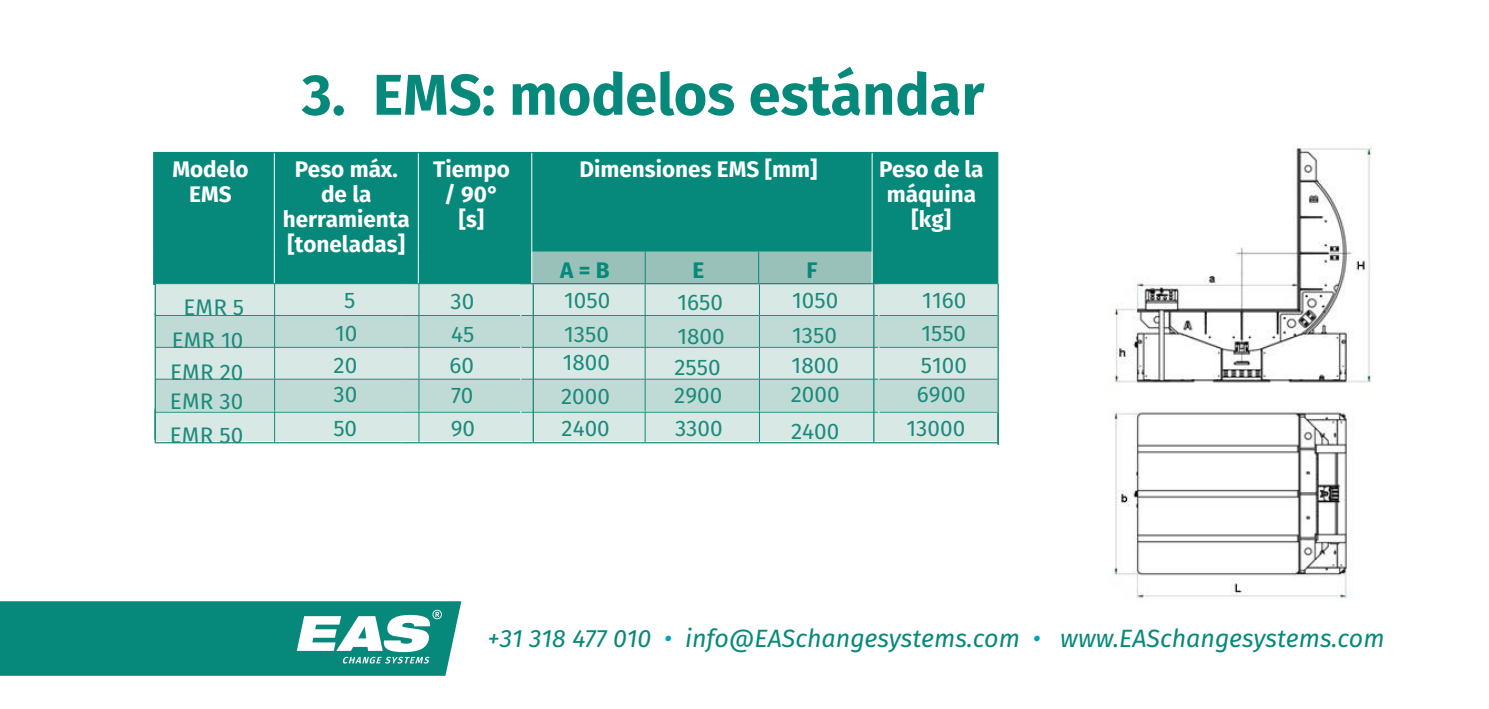
<style>
.page{position:relative;width:1489px;height:709px;background:#fff}
.page>*{position:absolute;margin:0;border:0;box-sizing:border-box;transform-origin:0 0}
.t1{font:700 57.5px "Fira Sans";color:#06897a}
.t2{font:italic 25px "Fira Sans";color:#06897a}
.t3{font:22.5px "Fira Sans";color:#1c8a7b}
.t4{font:700 22.5px/25px "Fira Sans";color:#fff;text-align:center}
.t5{font:700 22.5px "Fira Sans";color:#06897a}
.s1{color:#00a4b7}
</style>
<div class="page">
<div style="left:154px;top:153px;width:843px;height:132px;background:#06897a"></div>
<div style="left:532px;top:252px;width:339px;height:31px;background:#99c1b9"></div>
<hr style="left:644px;top:252px;width:1px;height:32px;background:#06897a">
<hr style="left:758px;top:252px;width:1px;height:32px;background:#06897a">
<hr style="left:274px;top:153px;width:1px;height:99px;background:#fff">
<hr style="left:418px;top:153px;width:1px;height:99px;background:#fff">
<hr style="left:274px;top:252px;width:1px;height:33px;background:#fff">
<hr style="left:418px;top:252px;width:1px;height:33px;background:#fff">
<hr style="left:153px;top:152px;width:121px;height:1px;background:#06897a">
<hr style="left:153px;top:153px;width:1px;height:99px;background:#06897a">
<hr style="left:274px;top:152px;width:144px;height:1px;background:#06897a">
<hr style="left:418px;top:152px;width:113px;height:1px;background:#06897a">
<hr style="left:153px;top:252px;width:1px;height:33px;background:#06897a">
<hr style="left:531px;top:152px;width:114px;height:1px;background:#06897a">
<hr style="left:645px;top:152px;width:113px;height:1px;background:#06897a">
<hr style="left:758px;top:152px;width:114px;height:1px;background:#06897a">
<hr style="left:872px;top:152px;width:126px;height:1px;background:#06897a">
<hr style="left:997px;top:153px;width:1px;height:99px;background:#06897a">
<hr style="left:997px;top:252px;width:1px;height:33px;background:#06897a">
<hr style="left:531px;top:153px;width:1px;height:99px;background:#fff">
<hr style="left:531px;top:252px;width:1px;height:32px;background:#fff">
<hr style="left:871px;top:153px;width:1px;height:99px;background:#fff">
<hr style="left:871px;top:252px;width:1px;height:32px;background:#fff">
<svg style="left:0;top:601px;width:461px;height:74px;background:#24978a"></svg>
<div style="left:156px;top:284px;width:841px;height:156px;background:#d7e8e5"></div>
<svg style="left:156px;top:315px;width:841px;height:120px;background:#c9e0dc"></svg>
<hr style="left:156px;top:283px;width:126px;height:1px;background:#1c8a7b">
<hr style="left:282px;top:283px;width:119px;height:1px;background:#1c8a7b">
<hr style="left:274px;top:284px;width:1px;height:31px;background:#1c8a7b">
<hr style="left:401px;top:283px;width:119px;height:1px;background:#1c8a7b">
<hr style="left:418px;top:284px;width:1px;height:31px;background:#1c8a7b">
<hr style="left:644px;top:284px;width:1px;height:31px;background:#1c8a7b">
<hr style="left:759px;top:284px;width:1px;height:31px;background:#1c8a7b">
<hr style="left:879px;top:283px;width:118px;height:1px;background:#1c8a7b">
<hr style="left:156px;top:315px;width:126px;height:1px;background:#1c8a7b">
<hr style="left:282px;top:315px;width:119px;height:1px;background:#1c8a7b">
<hr style="left:274px;top:316px;width:1px;height:31px;background:#1c8a7b">
<hr style="left:401px;top:315px;width:119px;height:1px;background:#1c8a7b">
<hr style="left:418px;top:316px;width:1px;height:31px;background:#1c8a7b">
<hr style="left:521px;top:315px;width:119px;height:1px;background:#1c8a7b">
<hr style="left:640px;top:315px;width:119px;height:1px;background:#1c8a7b">
<hr style="left:644px;top:316px;width:1px;height:31px;background:#1c8a7b">
<hr style="left:759px;top:315px;width:119px;height:1px;background:#1c8a7b">
<hr style="left:759px;top:316px;width:1px;height:31px;background:#1c8a7b">
<hr style="left:879px;top:315px;width:118px;height:1px;background:#1c8a7b">
<hr style="left:156px;top:347px;width:126px;height:1px;background:#1c8a7b">
<hr style="left:282px;top:347px;width:119px;height:1px;background:#1c8a7b">
<hr style="left:274px;top:348px;width:1px;height:31px;background:#1c8a7b">
<hr style="left:401px;top:347px;width:119px;height:1px;background:#1c8a7b">
<hr style="left:418px;top:348px;width:1px;height:31px;background:#1c8a7b">
<hr style="left:521px;top:347px;width:119px;height:1px;background:#1c8a7b">
<hr style="left:640px;top:347px;width:119px;height:1px;background:#1c8a7b">
<hr style="left:644px;top:348px;width:1px;height:31px;background:#1c8a7b">
<hr style="left:759px;top:347px;width:119px;height:1px;background:#1c8a7b">
<hr style="left:759px;top:348px;width:1px;height:31px;background:#1c8a7b">
<hr style="left:879px;top:347px;width:118px;height:1px;background:#1c8a7b">
<hr style="left:156px;top:379px;width:126px;height:1px;background:#1c8a7b">
<hr style="left:282px;top:379px;width:119px;height:1px;background:#1c8a7b">
<hr style="left:274px;top:379px;width:1px;height:31px;background:#1c8a7b">
<hr style="left:401px;top:379px;width:119px;height:1px;background:#1c8a7b">
<hr style="left:418px;top:379px;width:1px;height:31px;background:#1c8a7b">
<hr style="left:521px;top:379px;width:119px;height:1px;background:#1c8a7b">
<hr style="left:640px;top:379px;width:119px;height:1px;background:#1c8a7b">
<hr style="left:644px;top:379px;width:1px;height:31px;background:#1c8a7b">
<hr style="left:759px;top:379px;width:119px;height:1px;background:#1c8a7b">
<hr style="left:759px;top:379px;width:1px;height:31px;background:#1c8a7b">
<hr style="left:879px;top:379px;width:118px;height:1px;background:#1c8a7b">
<hr style="left:156px;top:412px;width:126px;height:1px;background:#1c8a7b">
<hr style="left:282px;top:412px;width:119px;height:1px;background:#1c8a7b">
<hr style="left:401px;top:412px;width:119px;height:1px;background:#1c8a7b">
<hr style="left:521px;top:412px;width:119px;height:1px;background:#1c8a7b">
<hr style="left:640px;top:412px;width:119px;height:1px;background:#1c8a7b">
<hr style="left:759px;top:412px;width:119px;height:1px;background:#1c8a7b">
<hr style="left:879px;top:412px;width:118px;height:1px;background:#1c8a7b">
<hr style="left:274px;top:411px;width:1px;height:31px;background:#1c8a7b">
<hr style="left:418px;top:411px;width:1px;height:31px;background:#1c8a7b">
<hr style="left:644px;top:411px;width:1px;height:31px;background:#1c8a7b">
<hr style="left:759px;top:411px;width:1px;height:31px;background:#1c8a7b">
<hr style="left:532px;top:284px;width:2px;height:31px;background:#1c8a7b">
<hr style="left:873px;top:284px;width:1px;height:31px;background:#1c8a7b">
<hr style="left:532px;top:315px;width:2px;height:32px;background:#1c8a7b">
<hr style="left:873px;top:315px;width:1px;height:32px;background:#1c8a7b">
<hr style="left:532px;top:347px;width:2px;height:32px;background:#1c8a7b">
<hr style="left:873px;top:347px;width:1px;height:32px;background:#1c8a7b">
<hr style="left:532px;top:379px;width:2px;height:32px;background:#1c8a7b">
<hr style="left:873px;top:379px;width:1px;height:32px;background:#1c8a7b">
<hr style="left:532px;top:411px;width:2px;height:31px;background:#1c8a7b">
<hr style="left:873px;top:411px;width:1px;height:31px;background:#1c8a7b">
<hr style="left:155px;top:284px;width:1px;height:31px;background:#1c8a7b">
<hr style="left:997px;top:284px;width:1px;height:31px;background:#1c8a7b">
<hr style="left:155px;top:313px;width:1px;height:32px;background:#1c8a7b">
<hr style="left:997px;top:315px;width:1px;height:32px;background:#1c8a7b">
<hr style="left:155px;top:345px;width:1px;height:32px;background:#1c8a7b">
<hr style="left:997px;top:347px;width:1px;height:32px;background:#1c8a7b">
<hr style="left:155px;top:377px;width:1px;height:31px;background:#1c8a7b">
<hr style="left:997px;top:379px;width:1px;height:32px;background:#1c8a7b">
<hr style="left:155px;top:410px;width:1px;height:32px;background:#1c8a7b">
<hr style="left:997px;top:413px;width:1px;height:32px;background:#1c8a7b">
<hr style="left:997px;top:411px;width:1px;height:31px;background:#1c8a7b">
<hr style="left:155px;top:442px;width:127px;height:1px;background:#1c8a7b">
<hr style="left:282px;top:442px;width:119px;height:1px;background:#1c8a7b">
<hr style="left:401px;top:442px;width:120px;height:1px;background:#1c8a7b">
<hr style="left:521px;top:442px;width:119px;height:1px;background:#1c8a7b">
<hr style="left:640px;top:442px;width:119px;height:1px;background:#1c8a7b">
<hr style="left:759px;top:442px;width:119px;height:1px;background:#1c8a7b">
<hr style="left:878px;top:442px;width:120px;height:1px;background:#1c8a7b">
<hr style="left:520px;top:283px;width:120px;height:1px;background:#1c8a7b">
<hr style="left:640px;top:283px;width:119px;height:1px;background:#1c8a7b">
<hr style="left:759px;top:283px;width:120px;height:1px;background:#1c8a7b">
<hr style="left:155px;top:408px;width:1px;height:31px;background:#1c8a7b">
<img style="left:1113px;top:143px;width:259px;height:456px">
<h1 class="t1" style="left:302px;top:54px;width:684px">3. EMS: modelos estándar</h1>
<p class="t4" style="left:172px;top:158px;width:78px">Modelo<br>EMS</p>
<p class="t4" style="left:283px;top:158px;width:129px">Peso máx. de la herramienta [toneladas]</p>
<p class="t4" style="left:433px;top:158px;width:78px">Tiempo / 90° [s]</p>
<p class="t4" style="left:579px;top:158px;width:239px">Dimensiones EMS [mm]</p>
<p class="t4" style="left:879px;top:158px;width:106px">Peso de la máquina [kg]</p>
<p class="t5" style="left:560px;top:254px;width:51px">A = B</p>
<p class="t5" style="left:692px;top:254px;width:13px">E</p>
<p class="t5" style="left:806px;top:254px;width:12px">F</p>
<p class="t3" style="left:183px;top:291px;width:62px">EMR 5</p>
<p class="t3" style="left:344px;top:284px;width:13px">5</p>
<p class="t3" style="left:450px;top:284px;width:25px">30</p>
<p class="t3" style="left:564px;top:284px;width:48px">1050</p>
<p class="t3" style="left:677px;top:287px;width:47px">1650</p>
<p class="t3" style="left:792px;top:284px;width:48px">1050</p>
<p class="t3" style="left:922px;top:284px;width:46px">1160</p>
<p class="t3" style="left:172px;top:325px;width:73px">EMR 10</p>
<p class="t3" style="left:335px;top:318px;width:24px">10</p>
<p class="t3" style="left:451px;top:317px;width:25px">45</p>
<p class="t3" style="left:564px;top:318px;width:46px">1350</p>
<p class="t3" style="left:677px;top:320px;width:49px">1800</p>
<p class="t3" style="left:792px;top:319px;width:46px">1350</p>
<p class="t3" style="left:921px;top:318px;width:46px">1550</p>
<p class="t3" style="left:170px;top:356px;width:75px">EMR 20</p>
<p class="t3" style="left:333px;top:349px;width:25px">20</p>
<p class="t3" style="left:449px;top:348px;width:26px">60</p>
<p class="t3" style="left:562px;top:346px;width:49px">1800</p>
<p class="t3" style="left:674px;top:351px;width:48px">2550</p>
<p class="t3" style="left:791px;top:349px;width:49px">1800</p>
<p class="t3" style="left:920px;top:349px;width:48px">5100</p>
<p class="t3" style="left:170px;top:385px;width:75px">EMR 30</p>
<p class="t3" style="left:333px;top:378px;width:25px">30</p>
<p class="t3" style="left:451px;top:378px;width:24px">70</p>
<p class="t3" style="left:561px;top:381px;width:50px">2000</p>
<p class="t3" style="left:674px;top:378px;width:50px">2900</p>
<p class="t3" style="left:790px;top:378px;width:50px">2000</p>
<p class="t3" style="left:916px;top:378px;width:50px">6900</p>
<p class="t3" style="left:170px;top:419px;width:75px">EMR 50</p>
<p class="t3" style="left:333px;top:412px;width:25px">50</p>
<p class="t3" style="left:450px;top:411px;width:26px">90</p>
<p class="t3" style="left:561px;top:412px;width:50px">2400</p>
<p class="t3" style="left:675px;top:411px;width:49px">3300</p>
<p class="t3" style="left:791px;top:414px;width:50px">2400</p>
<p class="t3" style="left:906px;top:412px;width:60px">13000</p>
<p class="t2" style="left:487px;top:621px;width:898px">+31 318 477 010 <span class="s1">•</span> info@EASchangesystems.com <span class="s1">•</span> www.EASchangesystems.com</p>
</div>
